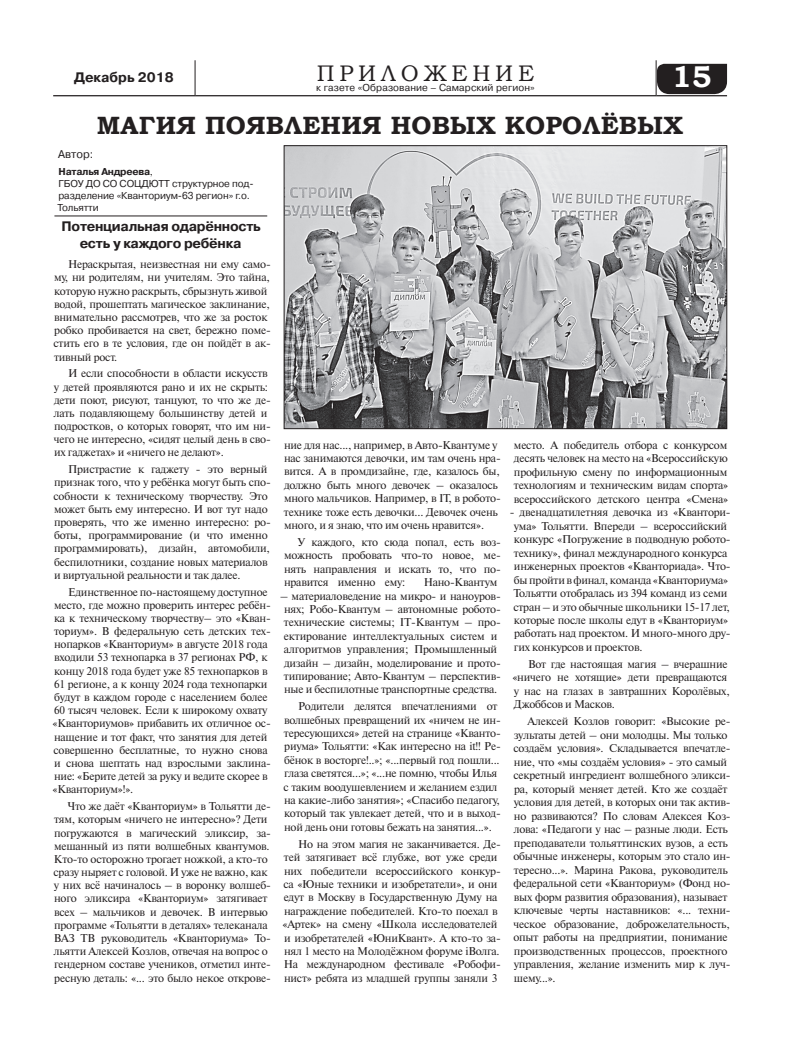
<style>
.page{position:relative;width:798px;height:1053px;background:#fff}
.page>*{position:absolute;margin:0;border:0;box-sizing:border-box;transform-origin:0 0}
.t1{font:700 30px "Bookman Old Style";color:#fff}
.t2{font:700 25px "Bookman Old Style";letter-spacing:.01em;color:#231f20}
.t3{font:22.5px "Bookman Old Style";letter-spacing:.21em;color:#231f20}
.t4{font:700 13.75px/16.5px "Pragmatica C";letter-spacing:-.02em;color:#231f20;text-align:center}
.t5{font:700 13.75px "Pragmatica C";color:#231f20}
.t6{font:11.25px/13.1px "Newton C";letter-spacing:-.02em;color:#231f20}
.t7{font:11.25px "Pragmatica C";color:#231f20}
.t8{font:10px/12px "Pragmatica C";letter-spacing:-.01em;color:#231f20}
.t9{font:10px "Pragmatica C";letter-spacing:.01em;color:#231f20}
.s1{font-weight:700}
.s2{font-family:"Newton C"}
</style>
<div class="page">
<div style="left:656px;top:64px;width:70px;height:30px;background:#231f20"></div>
<hr style="left:53px;top:95px;width:142px;height:1px;background:#231f20">
<hr style="left:195px;top:95px;width:461px;height:1px;background:#231f20">
<hr style="left:656px;top:95px;width:70px;height:1px;background:#231f20">
<hr style="left:195px;top:60px;width:1px;height:35px;background:#231f20">
<hr style="left:655px;top:60px;width:1px;height:35px;background:#231f20">
<hr style="left:54px;top:216px;width:213px;height:1px;background:#231f20">
<img style="left:286px;top:147px;width:438px;height:280px">
<div style="left:284px;top:145px;width:442px;height:284px;border:1px solid #231f20"></div>
<p class="t5" style="left:74px;top:69px;width:101px">Декабрь 2018</p>
<h3 class="t3" style="left:317px;top:59px;width:219px">ПРИЛОЖЕНИЕ</h3>
<p class="t9" style="left:316px;top:82px;width:220px">к газете «Образование – Самарский регион»</p>
<h1 class="t1" style="left:671px;top:55px;width:41px">15</h1>
<h2 class="t2" style="left:97px;top:107px;width:587px">МАГИЯ ПОЯВЛЕНИЯ НОВЫХ КОРОЛЁВЫХ</h2>
<p class="t7" style="left:58px;top:147px;width:37px">Автор:</p>
<p class="t8" style="left:58px;top:165px;width:198px"><span class="s1">Наталья Андреева</span><span class="s2">,<br></span>ГБОУ ДО СО СОЦДЮТТ структурное под&shy;разделение «Кванториум-63 регион» г.о.<br>Тольятти</p>
<p class="t4" style="left:62px;top:218px;width:201px">Потенциальная одарённость есть у каждого ребёнка</p>
<p class="t6" style="left:54px;top:258px;width:219px;text-indent:15px">Нераскрытая, неизвестная ни ему само&shy;му, ни родителям, ни учителям. Это тайна, которую нужно раскрыть, сбрызнуть живой водой, прошептать магическое заклинание, внимательно рассмотрев, что же за росток робко пробивается на свет, бережно поме&shy;стить его в те условия, где он пойдёт в ак&shy;тивный рост.</p>
<p class="t6" style="left:54px;top:367px;width:218px;text-indent:14px">И если способности в области искусств у детей проявляются рано и их не скрыть: дети поют, рисуют, танцуют, то что же де&shy;лать подавляющему большинству детей и подростков, о которых говорят, что им ни&shy;чего не интересно, «сидят целый день в сво&shy;их гаджетах» и «ничего не делают».</p>
<p class="t6" style="left:54px;top:463px;width:219px;text-indent:15px">Пристрастие к гаджету - это верный признак того, что у ребёнка могут быть спо&shy;собности к техническому творчеству. Это может быть ему интересно. И вот тут надо проверять, что же именно интересно: ро&shy;боты, программирование (и что именно программировать), дизайн, автомобили, беспилотники, создание новых материалов и виртуальной реальности и так далее.</p>
<p class="t6" style="left:52px;top:585px;width:220px;text-indent:16px">Единственное по-настоящему доступное место, где можно проверить интерес ребён&shy;ка к техническому творчеству– это «Кван&shy;ториум». В федеральную сеть детских тех&shy;нопарков «Кванториум» в августе 2018 года входили 53 технопарка в 37 регионах РФ, к концу 2018 года будет уже 85 технопарков в 61 регионе, а к концу 2024 года технопарки будут в каждом городе с населением более 60 тысяч человек. Если к широкому охвату «Кванториумов» прибавить их отличное ос&shy;нащение и тот факт, что занятия для детей совершенно бесплатные, то нужно снова и снова шептать над взрослыми заклина&shy;ние: «Берите детей за руку и ведите скорее в «Кванториум»!».</p>
<p class="t6" style="left:54px;top:799px;width:219px;text-indent:14px">Что же даёт «Кванториум» в Тольятти де&shy;тям, которым «ничего не интересно»? Дети погружаются в магический эликсир, за&shy;мешанный из пяти волшебных квантумов.<br>Кто-то осторожно трогает ножкой, а кто-то сразу ныряет с головой. И уже не важно, как у них всё начиналось – в воронку волшеб&shy;ного эликсира «Кванториум» затягивает всех – мальчиков и девочек. В интервью программе «Тольятти в деталях» телеканала ВАЗ ТВ руководитель «Кванториума» То&shy;льятти Алексей Козлов, отвечая на вопрос о гендерном составе учеников, отметил инте&shy;ресную деталь: «... это было некое открове-</p>
<p class="t6" style="left:284px;top:438px;width:218px">ние для нас..., например, в Авто-Квантуме у нас занимаются девочки, им там очень нра&shy;вится. А в промдизайне, где, казалось бы, должно быть много девочек – оказалось много мальчиков. Например, в IT, в робото&shy;технике тоже есть девочки... Девочек очень много, и я знаю, что им очень нравится».</p>
<p class="t6" style="left:284px;top:535px;width:218px;text-align:justify;text-indent:14px">У каждого, кто сюда попал, есть воз&shy;можность пробовать что-то новое, ме&shy;нять направления и искать то, что по&shy;нравится именно ему:</p>
<p class="t6" style="left:423px;top:575px;width:75px">Нано-Квантум</p>
<p class="t6" style="left:280px;top:589px;width:222px;text-align:center">– материаловедение на микро- и наноуров&shy;нях; Робо-Квантум – автономные робото&shy;технические системы; IT-Квантум – про&shy;ектирование интеллектуальных систем и алгоритмов управления; Промышленный дизайн – дизайн, моделирование и прото&shy;типирование; Авто-Квантум – перспектив&shy;ные и беспилотные транспортные средства.</p>
<p class="t6" style="left:283px;top:699px;width:219px;text-indent:15px">Родители делятся впечатлениями от волшебных превращений их «ничем не ин&shy;тересующихся» детей на странице «Кванто&shy;риума» Тольятти: «Как интересно на it!! Ре&shy;бёнок в восторге!..»; «...первый год пошли... глаза светятся...»; «...не помню, чтобы Илья с таким воодушевлением и желанием ездил на какие-либо занятия»; «Спасибо педагогу, который так увлекает детей, что и в выход&shy;ной день они готовы бежать на занятия...».</p>
<p class="t6" style="left:282px;top:837px;width:220px;text-indent:16px">Но на этом магия не заканчивается. Де&shy;тей затягивает всё глубже, вот уже среди них победители всероссийского конкур&shy;са «Юные техники и изобретатели», и они едут в Москву в Государственную Думу на награждение победителей. Кто-то поехал в «Артек» на смену «Школа исследователей и изобретателей «ЮниКвант». А кто-то за&shy;нял 1 место на Молодёжном форуме iВолга.<br>На международном фестивале «Робофи&shy;нист» ребята из младшей группы заняли 3</p>
<p class="t6" style="left:513px;top:438px;width:216px;line-height:13.5px;text-align:justify">место. А победитель отбора с конкурсом десять человек на место на «Всероссийскую профильную смену по информационным технологиям и техническим видам спорта» всероссийского детского центра «Смена»</p>
<p class="t6" style="left:513px;top:505px;width:219px;line-height:13.5px;text-indent:-4px">- двенадцатилетняя девочка из «Квантори&shy;ума» Тольятти. Впереди – всероссийский конкурс «Погружение в подводную робото&shy;технику», финал международного конкурса инженерных проектов «Кванториада». Что&shy;бы пройти в финал, команда «Кванториума» Тольятти отобралась из 394 команд из семи стран – и это обычные школьники 15-17 лет, которые после школы едут в «Кванториум» работать над проектом. И много-много дру&shy;гих конкурсов и проектов.</p>
<p class="t6" style="left:512px;top:657px;width:219px;line-height:13.5px;text-indent:16px">Вот где настоящая магия – вчерашние «ничего не хотящие» дети превращаются у нас на глазах в завтрашних Королёвых, Джоббсов и Масков.</p>
<p class="t6" style="left:513px;top:714px;width:219px;line-height:13.5px;text-indent:14px">Алексей Козлов говорит: «Высокие ре&shy;зультаты детей – они молодцы. Мы только создаём условия». Складывается впечатле&shy;ние, что «мы создаём условия» - это самый секретный ингредиент волшебного эликси&shy;ра, который меняет детей. Кто же создаёт условия для детей, в которых они так актив&shy;но развиваются? По словам Алексея Коз&shy;лова: «Педагоги у нас – разные люди. Есть преподаватели тольяттинских вузов, а есть обычные инженеры, которым это стало ин&shy;тересно...». Марина Ракова, руководитель федеральной сети «Кванториум» (Фонд но&shy;вых форм развития образования), называет ключевые черты наставников: «... техни&shy;ческое образование, доброжелательность, опыт работы на предприятии, понимание производственных процессов, проектного управления, желание изменить мир к луч&shy;шему...».</p>
</div>
